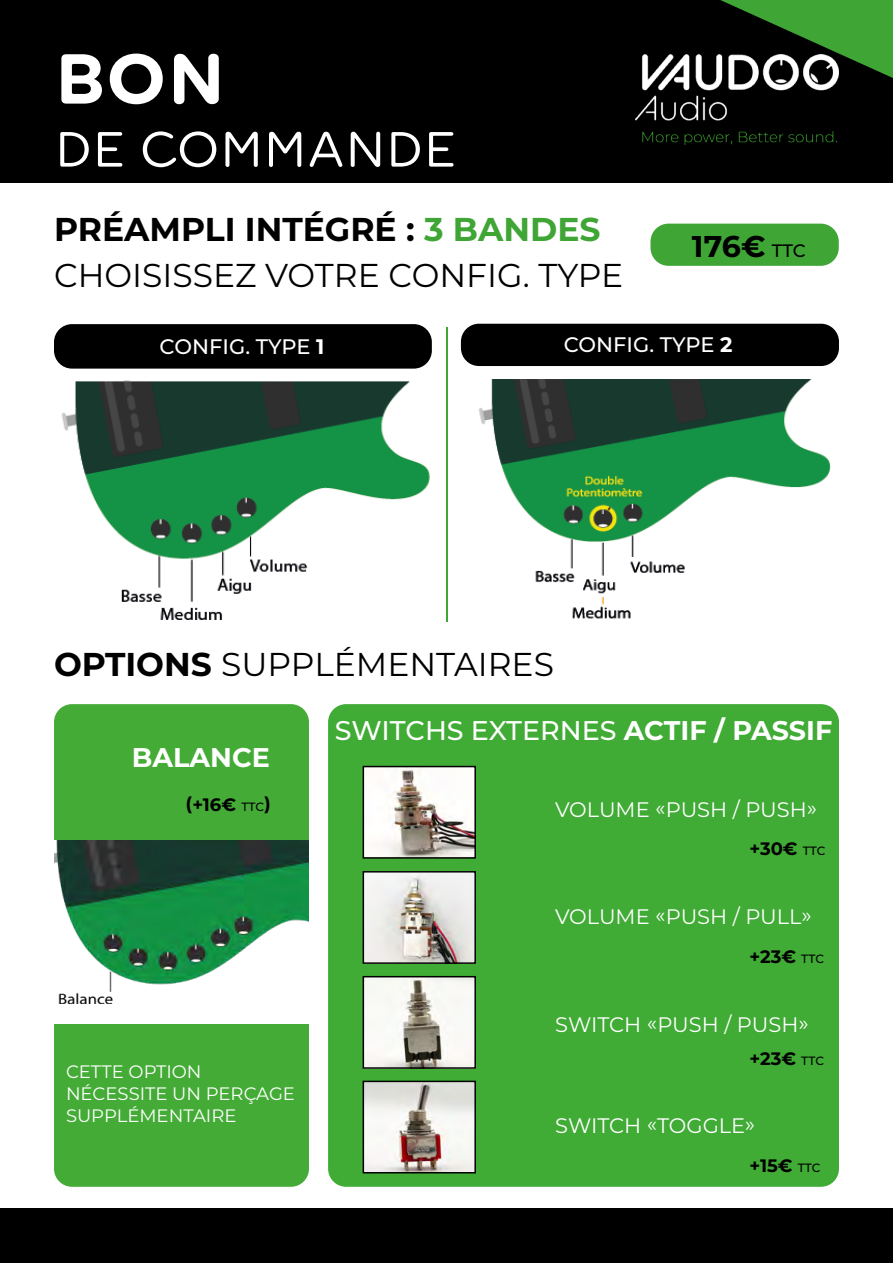
<style>
.page{position:relative;width:893px;height:1263px;background:#fff}
.page>*{position:absolute;margin:0;border:0;box-sizing:border-box;transform-origin:0 0}
.t1{font:700 75px "Farm New";color:#fff}
.t2{font:52.5px "Farm New";letter-spacing:.01em;color:#fff}
.t3{font:33px/46.8px "Montserrat";color:#000}
.t4{font:700 30px "Montserrat";color:#000}
.t5{font:500 27px "Montserrat";color:#fff}
.t6{font:700 27px "Montserrat";color:#fff}
.t7{font:21px "Montserrat";color:#fff}
.t8{font:500 21px "Montserrat";letter-spacing:-.005em;color:#fff}
.t9{font:18px/21.6px "Montserrat";color:#fff}
.t10{font:700 18px "Montserrat";color:#000}
.s1{font-weight:700}
.s2{font-weight:700;color:#3fa535}
.s3{font-weight:500;font-size:18px}
.s4{font-weight:500;font-size:12px}
</style>
<div class="page">
<div style="left:0;top:0;width:893px;height:183px;background:#000"></div>
<svg style="left:720px;top:0;width:173px;height:78px"></svg>
<div style="left:54px;top:704px;width:255px;height:483px;background:#44ac36;border-radius:18px"></div>
<div style="left:328px;top:704px;width:511px;height:483px;background:#40ab35;border-radius:18px"></div>
<div style="left:0;top:1209px;width:893px;height:54px;background:#000"></div>
<div style="left:54px;top:841px;width:255px;height:183px;background:#fff"></div>
<img style="left:54px;top:841px;width:255px;height:162px">
<img style="left:366px;top:769px;width:107px;height:87px">
<div style="left:363px;top:766px;width:113px;height:93px;border:2px solid #000"></div>
<img style="left:366px;top:1084px;width:107px;height:86px">
<div style="left:363px;top:1081px;width:113px;height:92px;border:2px solid #000"></div>
<img style="left:366px;top:979px;width:107px;height:87px">
<div style="left:363px;top:976px;width:113px;height:93px;border:2px solid #000"></div>
<img style="left:366px;top:874px;width:107px;height:87px">
<div style="left:363px;top:871px;width:113px;height:93px;border:2px solid #000"></div>
<img style="left:635px;top:54px;width:204px;height:91px">
<img style="left:54px;top:332px;width:378px;height:288px">
<img style="left:471px;top:363px;width:360px;height:256px">
<div style="left:54px;top:324px;width:378px;height:45px;background:#000;border-radius:18px"></div>
<div style="left:461px;top:324px;width:378px;height:42px;background:#000;border-radius:18px"></div>
<hr style="left:446px;top:327px;width:1px;height:294px;background:#3fa535">
<div style="left:650px;top:224px;width:189px;height:42px;background:#3fa535;border-radius:18px"></div>
<h1 class="t1" style="left:55px;top:31px;width:172px">BON</h1>
<h2 class="t2" style="left:55px;top:118px;width:403px">DE COMMANDE</h2>
<p class="t3" style="left:54px;top:204px;width:571px"><span class="s1">PRÉAMPLI INTÉGRÉ :</span> <span class="s2">3 BANDES<br></span>CHOISISSEZ VOTRE CONFIG. TYPE</p>
<p class="t4" style="left:692px;top:225px;width:115px">176€ <span class="s3">TTC</span></p>
<p class="t8" style="left:160px;top:332px;width:166px">CONFIG. TYPE <span class="s1">1</span></p>
<p class="t8" style="left:564px;top:330px;width:170px">CONFIG. TYPE <span class="s1">2</span></p>
<p class="t3" style="left:54px;top:640px;width:501px"><span class="s1">OPTIONS</span> SUPPLÉMENTAIRES</p>
<p class="t6" style="left:132px;top:738px;width:140px">BALANCE</p>
<p class="t10" style="left:186px;top:792px;width:87px">(+16€ <span class="s4">TTC</span>)</p>
<p class="t9" style="left:66px;top:1060px;width:230px">CETTE OPTION<br>NÉCESSITE UN PERÇAGE<br>SUPPLÉMENTAIRE</p>
<p class="t5" style="left:335px;top:712px;width:499px">SWITCHS EXTERNES <span class="s1">ACTIF / PASSIF</span></p>
<p class="t7" style="left:555px;top:795px;width:264px">VOLUME «PUSH / PUSH»</p>
<p class="t10" style="left:750px;top:836px;width:77px">+30€ <span class="s4">TTC</span></p>
<p class="t7" style="left:555px;top:902px;width:258px">VOLUME «PUSH / PULL»</p>
<p class="t10" style="left:750px;top:943px;width:76px">+23€ <span class="s4">TTC</span></p>
<p class="t7" style="left:555px;top:1010px;width:255px">SWITCH «PUSH / PUSH»</p>
<p class="t10" style="left:750px;top:1046px;width:76px">+23€ <span class="s4">TTC</span></p>
<p class="t7" style="left:555px;top:1111px;width:202px">SWITCH «TOGGLE»</p>
<p class="t10" style="left:750px;top:1153px;width:72px">+15€ <span class="s4">TTC</span></p>
</div>
